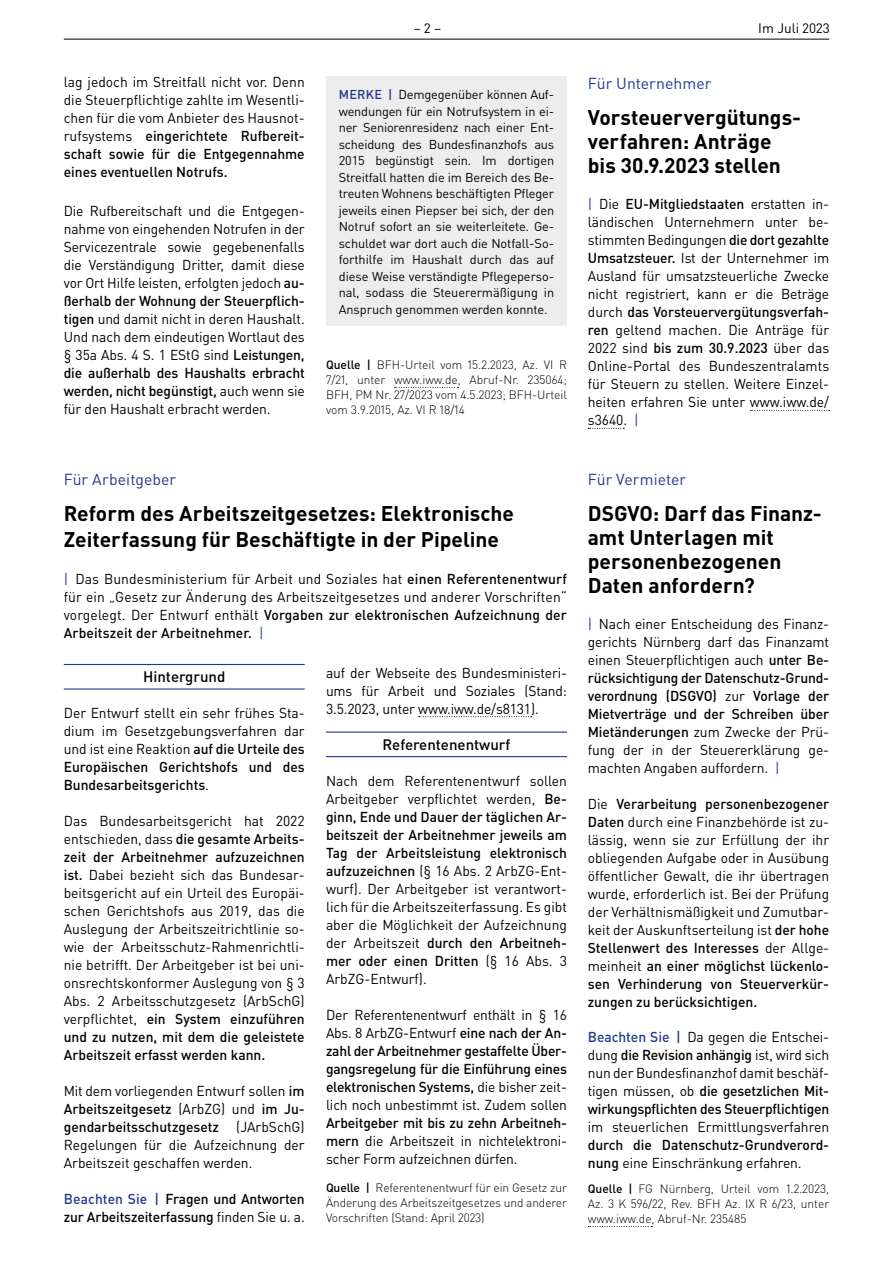
<style>
.page{position:relative;width:893px;height:1263px;background:#fff}
.page>*{position:absolute;margin:0;border:0;box-sizing:border-box;transform-origin:0 0}
.t1{font:700 21px/24px "DIN Pro";color:#000}
.t2{font:15.75px "DIN Pro";color:#213a8f}
.t3{font:500 15px "DIN Pro";color:#000}
.t4{font:14.25px/18px "DIN Pro";color:#000;text-align:justify}
.t5{font:500 14.25px/18px "DIN Pro";letter-spacing:-.01em;color:#000}
.t6{font:13.5px "DIN Pro";color:#000}
.t7{font:12.75px/16.5px "DIN Pro";letter-spacing:-.005em;color:#000;text-align:justify}
.t8{font:300 12px/15px "DIN Pro";color:#000;text-align:justify}
.s1{font-weight:500}
.s2{font-weight:500;color:#213a8f}
.s3{color:#213a8f}
.s4{font-weight:400}
</style>
<div class="page">
<hr style="left:64px;top:39px;width:765px;height:1px;background:#000">
<svg style="left:394px;top:387px;width:64px;height:1px"></svg>
<div style="left:326px;top:77px;width:241px;height:249px;background:#ededed"></div>
<hr style="left:64px;top:664px;width:241px;height:1px;background:#213a8f">
<hr style="left:64px;top:688px;width:241px;height:1px;background:#213a8f">
<svg style="left:419px;top:716px;width:113px;height:1px"></svg>
<hr style="left:326px;top:731px;width:241px;height:2px;background:#213a8f">
<hr style="left:326px;top:756px;width:241px;height:1px;background:#213a8f">
<svg style="left:750px;top:410px;width:80px;height:1px"></svg>
<svg style="left:588px;top:428px;width:36px;height:1px"></svg>
<svg style="left:588px;top:1226px;width:64px;height:1px"></svg>
<p class="t4" style="left:64px;top:73px;width:242px">lag jedoch im Streitfall nicht vor. Denn die Steuerpflichtige zahlte im Wesentli&shy;chen für die vom Anbieter des Hausnot&shy;rufsystems <span class="s1">eingerichtete Rufbereit&shy;schaft sowie für die Entgegennahme eines eventuellen Notrufs.</span></p>
<p class="t4" style="left:64px;top:202px;width:242px">Die Rufbereitschaft und die Entgegen&shy;nahme von eingehenden Notrufen in der Servicezentrale sowie gegebenenfalls die Verständigung Dritter, damit diese vor Ort Hilfe leisten, erfolgten jedoch <span class="s1">au&shy;ßerhalb der Wohnung der Steuerpflich&shy;tigen</span> und damit nicht in deren Haushalt.<br>Und nach dem eindeutigen Wortlaut des § 35a Abs. 4 S. 1 EStG sind <span class="s1">Leistungen, die außerhalb des Haushalts erbracht werden, nicht begünstigt,</span> auch wenn sie für den Haushalt erbracht werden.</p>
<p class="t6" style="left:414px;top:19px;width:29px">–2 –</p>
<p class="t6" style="left:758px;top:19px;width:73px">Im Juli 2023</p>
<p class="t7" style="left:339px;top:86px;width:217px"><span class="s2">MERKE |</span> Demgegenüber können Auf&shy;wendungen für ein Notrufsystem in ei&shy;ner Seniorenresidenz nach einer Ent&shy;scheidung des Bundesfinanzhofs aus 2015 begünstigt sein. Im dortigen Streitfall hatten die im Bereich des Be&shy;treuten Wohnens beschäftigten Pfleger jeweils einen Piepser bei sich, der den Notruf sofort an sie weiterleitete. Ge&shy;schuldet war dort auch die Notfall-So&shy;forthilfe im Haushalt durch das auf diese Weise verständigte Pflegeperso&shy;nal, sodass die Steuerermäßigung in Anspruch genommen werden konnte.</p>
<p class="t8" style="left:326px;top:357px;width:242px"><span class="s1">Quelle |</span> BFH-Urteil vom 15.2.2023, Az. VI R 7/21, unter www.iww.de, Abruf-Nr. 235064; BFH, PM Nr. 27/2023 vom 4.5.2023; BFH-Urteil vom 3.9.2015, Az. VI R 18/14</p>
<p class="t2" style="left:588px;top:73px;width:125px">Für Unternehmer</p>
<h1 class="t1" style="left:588px;top:105px;width:215px">Vorsteuervergütungs&shy;verfahren: Anträge bis 30.9.2023 stellen</h1>
<p class="t4" style="left:588px;top:195px;width:243px"><span class="s3">|</span> Die <span class="s1">EU-Mitgliedstaaten</span> erstatten in&shy;ländischen Unternehmern unter be&shy;stimmten Bedingungen <span class="s1">die dort gezahlte Umsatzsteuer.</span> Ist der Unternehmer im Ausland für umsatzsteuerliche Zwecke nicht registriert, kann er die Beträge durch <span class="s1">das Vorsteuervergütungsverfah&shy;ren</span> geltend machen. Die Anträge für 2022 sind <span class="s1">bis zum 30.9.2023</span> über das Online-Portal des Bundeszentralamts für Steuern zu stellen. Weitere Einzel&shy;heiten erfahren Sie unter www.iww.de/ s3640. <span class="s3">|</span></p>
<p class="t2" style="left:64px;top:469px;width:114px">Für Arbeitgeber</p>
<h1 class="t1" style="left:64px;top:500px;width:452px;line-height:25.5px">Reform des Arbeitszeitgesetzes: Elektronische<br>Zeiterfassung für Beschäftigte in der Pipeline</h1>
<p class="t4" style="left:64px;top:570px;width:505px"><span class="s3">|</span> Das Bundesministerium für Arbeit und Soziales hat <span class="s1">einen Referentenentwurf </span>für ein „Gesetz zur Änderung des Arbeitszeitgesetzes und anderer Vorschriften“ vorgelegt. Der Entwurf enthält <span class="s1">Vorgaben zur elektronischen Aufzeichnung der Arbeitszeit der Arbeitnehmer.</span> <span class="s3">|</span></p>
<p class="t3" style="left:143px;top:666px;width:84px">Hintergrund</p>
<p class="t4" style="left:64px;top:703px;width:242px">Der Entwurf stellt ein sehr frühes Sta&shy;dium im Gesetzgebungsverfahren dar und ist eine Reaktion <span class="s1">auf die Urteile des Europäischen Gerichtshofs und des Bundesarbeitsgerichts</span>.</p>
<p class="t4" style="left:64px;top:811px;width:242px">Das Bundesarbeitsgericht hat 2022 entschieden, dass <span class="s1">die gesamte Arbeits&shy;zeit der Arbeitnehmer aufzuzeichnen ist.</span> Dabei bezieht sich das Bundesar&shy;beitsgericht auf ein Urteil des Europäi&shy;schen Gerichtshofs aus 2019, das die Auslegung der Arbeitszeitrichtlinie so&shy;wie der Arbeitsschutz-Rahmenrichtli&shy;nie betrifft. Der Arbeitgeber ist bei uni&shy;onsrechtskonformer Auslegung von § 3<br>Abs. 2 Arbeitsschutzgesetz (ArbSchG) verpflichtet, <span class="s1">ein System einzuführen und zu nutzen, mit dem die geleistete Arbeitszeit erfasst werden kann.</span></p>
<p class="t4" style="left:64px;top:1081px;width:242px">Mit dem vorliegenden Entwurf sollen <span class="s1">im Arbeitszeitgesetz</span> (ArbZG) und <span class="s1">im Ju&shy;gendarbeitsschutzgesetz</span> (JArbSchG)<br>Regelungen für die Aufzeichnung der Arbeitszeit geschaffen werden.</p>
<p class="t5" style="left:64px;top:1189px;width:242px"><span class="s3">Beachten Sie |</span> Fragen und Antworten zur Arbeitszeiterfassung <span class="s4">finden Sie u. a.</span></p>
<p class="t4" style="left:326px;top:663px;width:242px">auf der Webseite des Bundesministeri&shy;ums für Arbeit und Soziales (Stand:<br>3.5.2023, unter www.iww.de/s8131).</p>
<p class="t3" style="left:382px;top:734px;width:129px">Referentenentwurf</p>
<p class="t4" style="left:326px;top:771px;width:242px">Nach dem Referentenentwurf sollen Arbeitgeber verpflichtet werden, <span class="s1">Be&shy;ginn, Ende und Dauer der täglichen Ar&shy;beitszeit der Arbeitnehmer jeweils am Tag der Arbeitsleistung elektronisch aufzuzeichnen</span> (§ 16 Abs. 2 ArbZG-Ent&shy;wurf). Der Arbeitgeber ist verantwort&shy;lich für die Arbeitszeiterfassung. Es gibt aber die Möglichkeit der Aufzeichnung der Arbeitszeit <span class="s1">durch den Arbeitneh&shy;mer oder einen Dritten</span> (§ 16 Abs. 3<br>ArbZG-Entwurf).</p>
<p class="t5" style="left:326px;top:1005px;width:242px;text-align:justify"><span class="s4">Der Referentenentwurf enthält in § 16<br>Abs. 8 ArbZG-Entwurf</span> eine nach der An&shy;zahl der Arbeitnehmer gestaffelte Über&shy;gangsregelung für die Einführung eines elektronischen Systems, <span class="s4">die bisher zeit&shy;lich noch unbestimmt ist. Zudem sollen</span></p>
<p class="t4" style="left:326px;top:1113px;width:242px"><span class="s1">Arbeitgeber mit bis zu zehn Arbeitneh&shy;mern</span> die Arbeitszeit in nichtelektroni&shy;scher Form aufzeichnen dürfen.</p>
<p class="t8" style="left:326px;top:1180px;width:242px"><span class="s1">Quelle |</span> Referentenentwurf für ein Gesetz zur Änderung des Arbeitszeitgesetzes und anderer Vorschriften (Stand: April 2023)</p>
<p class="t2" style="left:588px;top:469px;width:100px">Für Vermieter</p>
<h1 class="t1" style="left:588px;top:501px;width:235px">DSGVO: Darf das Finanz&shy;amt Unterlagen mit personenbezogenen<br>Daten anfordern?</h1>
<p class="t4" style="left:588px;top:615px;width:243px"><span class="s3">|</span> Nach einer Entscheidung des Finanz&shy;gerichts Nürnberg darf das Finanzamt einen Steuerpflichtigen auch <span class="s1">unter Be&shy;rücksichtigung der Datenschutz-Grund&shy;verordnung (DSGVO)</span> zur <span class="s1">Vorlage der Mietverträge und der Schreiben über Mietänderungen</span> zum Zwecke der Prü&shy;fung der in der Steuererklärung ge&shy;machten Angaben auffordern. <span class="s3">|</span></p>
<p class="t4" style="left:588px;top:795px;width:243px">Die <span class="s1">Verarbeitung personenbezogener Daten</span> durch eine Finanzbehörde ist zu&shy;lässig, wenn sie zur Erfüllung der ihr obliegenden Aufgabe oder in Ausübung öffentlicher Gewalt, die ihr übertragen wurde, erforderlich ist. Bei der Prüfung der Verhältnismäßigkeit und Zumutbar&shy;keit der Auskunftserteilung ist <span class="s1">der hohe Stellenwert des Interesses</span> der Allge&shy;meinheit <span class="s1">an einer möglichst lückenlo&shy;sen Verhinderung von Steuerverkür&shy;zungen zu berücksichtigen.</span></p>
<p class="t4" style="left:588px;top:1027px;width:243px"><span class="s2">Beachten Sie |</span> Da gegen die Entschei&shy;dung <span class="s1">die Revision anhängig</span> ist, wird sich nun der Bundesfinanzhof damit beschäf&shy;tigen müssen, ob <span class="s1">die gesetzlichen Mit&shy;wirkungspflichten des Steuerpflichtigen</span></p>
<p class="t4" style="left:588px;top:1117px;width:243px">im steuerlichen Ermittlungsverfahren</p>
<p class="t5" style="left:588px;top:1135px;width:243px">durch die Datenschutz-Grundverord&shy;nung <span class="s4">eine Einschränkung erfahren.</span></p>
<p class="t8" style="left:588px;top:1181px;width:243px"><span class="s1">Quelle |</span> FG Nürnberg, Urteil vom 1.2.2023, Az. 3 K 596/22, Rev. BFH Az. IX R 6/23, unter www.iww.de, Abruf-Nr. 235485</p>
</div>
